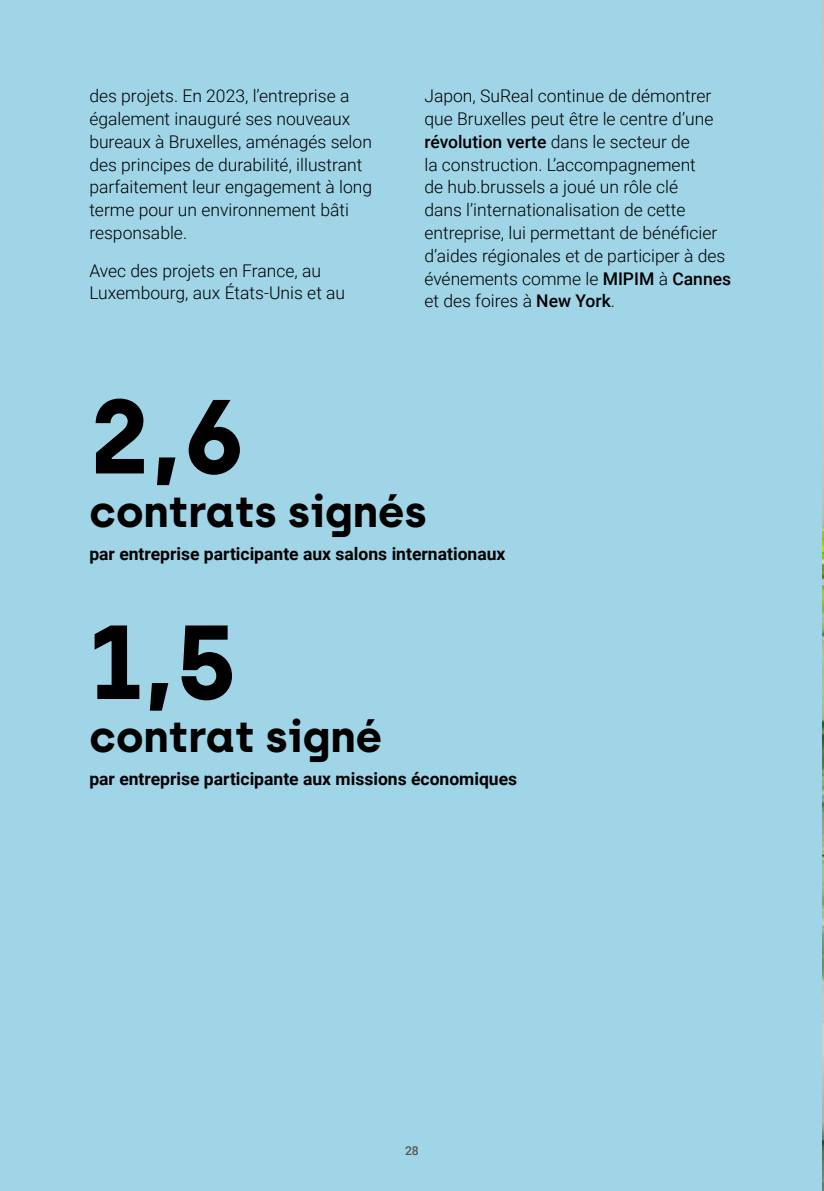
<style>
.page{position:relative;width:824px;height:1191px;background:#fff}
.page>*{position:absolute;margin:0;border:0;box-sizing:border-box;transform-origin:0 0}
.t1{font:700 105px "Archia";color:#000}
.t2{font:700 43.75px "Archia";color:#000}
.t3{font:300 17.5px/22.8px "Roboto";color:#000}
.t4{font:700 17.5px "Roboto";color:#000}
.t5{font:500 12.25px "Roboto";color:#575756}
.s1{font-weight:500}
</style>
<div class="page">
<div style="left:0;top:0;width:823px;height:1191px;background:#9fd5e7"></div>
<img style="left:822px;top:0;width:1px;height:1191px">
<p class="t3" style="left:89px;top:84px;width:284px">des projets. En 2023, l’entreprise a également inauguré ses nouveaux bureaux à Bruxelles, aménagés selon des principes de durabilité, illustrant parfaitement leur engagement à long terme pour un environnement bâti responsable.</p>
<p class="t3" style="left:89px;top:258px;width:257px">Avec des projets en France, au<br>Luxembourg, aux États-Unis et au</p>
<p class="t3" style="left:424px;top:84px;width:308px">Japon, SuReal continue de démontrer que Bruxelles peut être le centre d’une <span class="s1">révolution verte</span> dans le secteur de<br>la construction. L’accompagnement<br>de hub.brussels a joué un rôle clé<br>dans l’internationalisation de cette entreprise, lui permettant de bénéficier d’aides régionales et de participer à des événements comme le <span class="s1">MIPIM</span> à <span class="s1">Cannes </span>et des foires à <span class="s1">New York</span>.</p>
<h1 class="t1" style="left:89px;top:372px;width:158px">2,6</h1>
<h2 class="t2" style="left:89px;top:484px;width:339px">contrats signés</h2>
<p class="t4" style="left:89px;top:541px;width:417px">par entreprise participante aux salons internationaux</p>
<h1 class="t1" style="left:89px;top:597px;width:150px">1,5</h1>
<h2 class="t2" style="left:89px;top:710px;width:294px">contrat signé</h2>
<p class="t4" style="left:89px;top:766px;width:429px">par entreprise participante aux missions économiques</p>
<p class="t5" style="left:405px;top:1141px;width:15px">28</p>
</div>
